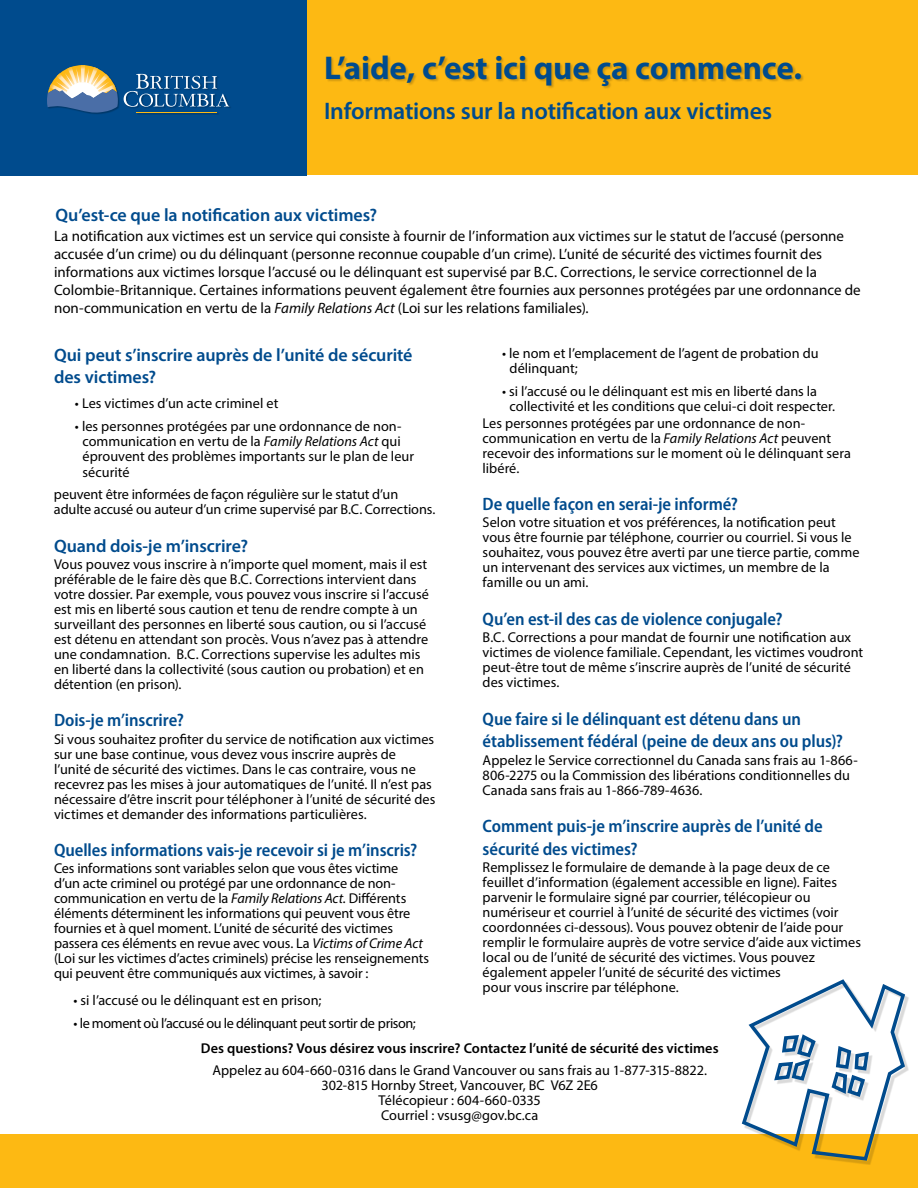
<style>
.page{position:relative;width:918px;height:1188px;background:#fff}
.page>*{position:absolute;margin:0;border:0;box-sizing:border-box;transform-origin:0 0}
.t1{font:700 33px "Myriad Pro";letter-spacing:-.005em;color:#004b8d}
.t2{font:600 24px "Myriad Pro";letter-spacing:-.005em;color:#004b8d}
.t3{font:600 semi-condensed 18px/22.5px "Myriad Pro";letter-spacing:-.005em;color:#004b8d}
.t4{font:600 18px/22.5px "Myriad Pro";letter-spacing:-.005em;color:#004b8d}
.t5{font:15px/18px "Myriad Pro";color:#000}
.t6{font:14.25px/15px "Myriad Pro";color:#000}
.t7{font:600 14.25px "Myriad Pro";letter-spacing:.005em;color:#000}
.t8{font:14.25px "Myriad Pro";letter-spacing:-.025em;color:#000}
.s1{font-style:italic}
</style>
<div class="page">
<div style="left:0;top:0;width:918px;height:176px;background:#fdb913"></div>
<div style="left:0;top:0;width:306px;height:176px;background:#004b8d"></div>
<div style="left:0;top:1134px;width:918px;height:54px;background:#fdb913"></div>
<div style="left:327px;top:55px;width:478px;height:34px;background:#000;opacity:.2"></div>
<div style="left:47px;top:65px;width:184px;height:50px;background:#000;opacity:.25"></div>
<hr style="left:136px;top:112px;width:81px;height:1px;background:#fdb913">
<svg style="left:124px;top:74px;width:105px;height:33px"></svg>
<svg style="left:47px;top:65px;width:71px;height:48px"></svg>
<div style="left:744px;top:982px;width:165px;height:183px;background:#000;opacity:.15"></div>
<svg style="left:741px;top:979px;width:166px;height:184px"></svg>
<h1 class="t1" style="left:324px;top:46px;width:480px">L’aide, c’est ici que ça commence.</h1>
<h2 class="t2" style="left:324px;top:95px;width:450px">Informations sur la notification aux victimes</h2>
<p class="t4" style="left:56px;top:203px;width:323px">Qu’est-ce que la notification aux victimes?</p>
<p class="t5" style="left:54px;top:226px;width:808px">La notification aux victimes est un service qui consiste à fournir de l’information aux victimes sur le statut de l’accusé (personne accusée d’un crime) ou du délinquant (personne reconnue coupable d’un crime). L’unité de sécurité des victimes fournit des informations aux victimes lorsque l’accusé ou le délinquant est supervisé par B.C. Corrections, le service correctionnel de la Colombie-Britannique. Certaines informations peuvent également être fournies aux personnes protégées par une ordonnance de non-communication en vertu de la <span class="s1">Family Relations Act</span> (Loi sur les relations familiales).</p>
<p class="t4" style="left:54px;top:343px;width:360px">Qui peut s’inscrire auprès de l’unité de sécurité des victimes?</p>
<p class="t6" style="left:75px;top:395px;width:205px">• Les victimes d’un acte criminel et</p>
<p class="t6" style="left:82px;top:418px;width:333px;text-indent:-7px">• les personnes protégées par une ordonnance de non&shy;communication en vertu de la <span class="s1">Family Relations Act</span> qui éprouvent des problèmes importants sur le plan de leur</p>
<p class="t6" style="left:54px;top:462px;width:346px;line-height:21.5px;text-indent:28px">sécurité<br>peuvent être informées de façon régulière sur le statut d’un</p>
<p class="t6" style="left:54px;top:501px;width:383px">adulte accusé ou auteur d’un crime supervisé par B.C. Corrections.</p>
<p class="t4" style="left:54px;top:534px;width:196px">Quand dois-je m’inscrire?</p>
<p class="t6" style="left:54px;top:556px;width:376px">Vous pouvez vous inscrire à n’importe quel moment, mais il est préférable de le faire dès que B.C. Corrections intervient dans votre dossier. Par exemple, vous pouvez vous inscrire si l’accusé est mis en liberté sous caution et tenu de rendre compte à un surveillant des personnes en liberté sous caution, ou si l’accusé est détenu en attendant son procès. Vous n’avez pas à attendre une condamnation. B.C. Corrections supervise les adultes mis en liberté dans la collectivité (sous caution ou probation) et en détention (en prison).</p>
<p class="t3" style="left:54px;top:709px;width:131px">Dois-je m’inscrire?</p>
<p class="t6" style="left:54px;top:731px;width:383px">Si vous souhaitez profiter du service de notification aux victimes sur une base continue, vous devez vous inscrire auprès de l’unité de sécurité des victimes. Dans le cas contraire, vous ne recevrez pas les mises à jour automatiques de l’unité. Il n’est pas nécessaire d’être inscrit pour téléphoner à l’unité de sécurité des victimes et demander des informations particulières.</p>
<p class="t3" style="left:54px;top:839px;width:365px">Quelles informations vais-je recevoir si je m’inscris?</p>
<p class="t6" style="left:54px;top:861px;width:377px">Ces informations sont variables selon que vous êtes victime<br>d’un acte criminel ou protégé par une ordonnance de non&shy;communication en vertu de la <span class="s1">Family Relations Act.</span> Différents éléments déterminent les informations qui peuvent vous être fournies et à quel moment. L’unité de sécurité des victimes passera ces éléments en revue avec vous. La <span class="s1">Victims of Crime Act </span>(Loi sur les victimes d’actes criminels) précise les renseignements qui peuvent être communiqués aux victimes, à savoir :</p>
<p class="t6" style="left:73px;top:993px;width:250px">• si l’accusé ou le délinquant est en prison;</p>
<p class="t8" style="left:73px;top:1014px;width:344px">• le moment où l’accusé ou le délinquant peut sortir de prison;</p>
<p class="t6" style="left:510px;top:346px;width:311px;text-indent:-7px">• le nom et l’emplacement de l’agent de probation du délinquant;</p>
<p class="t6" style="left:510px;top:383px;width:327px;text-indent:-7px">• si l’accusé ou le délinquant est mis en liberté dans la collectivité et les conditions que celui-ci doit respecter.</p>
<p class="t6" style="left:483px;top:415px;width:370px">Les personnes protégées par une ordonnance de non&shy;communication en vertu de la <span class="s1">Family Relations Act</span> peuvent recevoir des informations sur le moment où le délinquant sera libéré.</p>
<p class="t3" style="left:483px;top:493px;width:257px">De quelle façon en serai-je informé?</p>
<p class="t6" style="left:483px;top:515px;width:378px">Selon votre situation et vos préférences, la notification peut vous être fournie par téléphone, courrier ou courriel. Si vous le souhaitez, vous pouvez être averti par une tierce partie, comme un intervenant des services aux victimes, un membre de la famille ou un ami.</p>
<p class="t3" style="left:483px;top:608px;width:301px">Qu’en est-il des cas de violence conjugale?</p>
<p class="t6" style="left:483px;top:630px;width:382px">B.C. Corrections a pour mandat de fournir une notification aux victimes de violence familiale. Cependant, les victimes voudront peut-être tout de même s’inscrire auprès de l’unité de sécurité des victimes.</p>
<p class="t3" style="left:483px;top:708px;width:362px">Que faire si le délinquant est détenu dans un établissement fédéral (peine de deux ans ou plus)?</p>
<p class="t6" style="left:483px;top:752px;width:377px">Appelez le Service correctionnel du Canada sans frais au 1-866-<br>806-2275 ou la Commission des libérations conditionnelles du<br>Canada sans frais au 1-866-789-4636.</p>
<p class="t3" style="left:483px;top:815px;width:342px">Comment puis-je m’inscrire auprès de l’unité de sécurité des victimes?</p>
<p class="t6" style="left:483px;top:859px;width:380px">Remplissez le formulaire de demande à la page deux de ce feuillet d’information (également accessible en ligne). Faites parvenir le formulaire signé par courrier, télécopieur ou numériseur et courriel à l’unité de sécurité des victimes (voir coordonnées ci-dessous). Vous pouvez obtenir de l’aide pour remplir le formulaire auprès de votre service d’aide aux victimes local ou de l’unité de sécurité des victimes. Vous pouvez également appeler l’unité de sécurité des victimes<br>pour vous inscrire par téléphone.</p>
<p class="t7" style="left:201px;top:1040px;width:519px">Des questions? Vous désirez vous inscrire? Contactez l’unité de sécurité des victimes</p>
<p class="t6" style="left:212px;top:1063px;width:496px;text-align:center">Appelez au 604-660-0316 dans le Grand Vancouver ou sans frais au 1-877-315-8822.<br>302-815 Hornby Street, Vancouver, BC V6Z 2E6<br>Télécopieur : 604-660-0335<br>Courriel : vsusg@gov.bc.ca</p>
</div>
